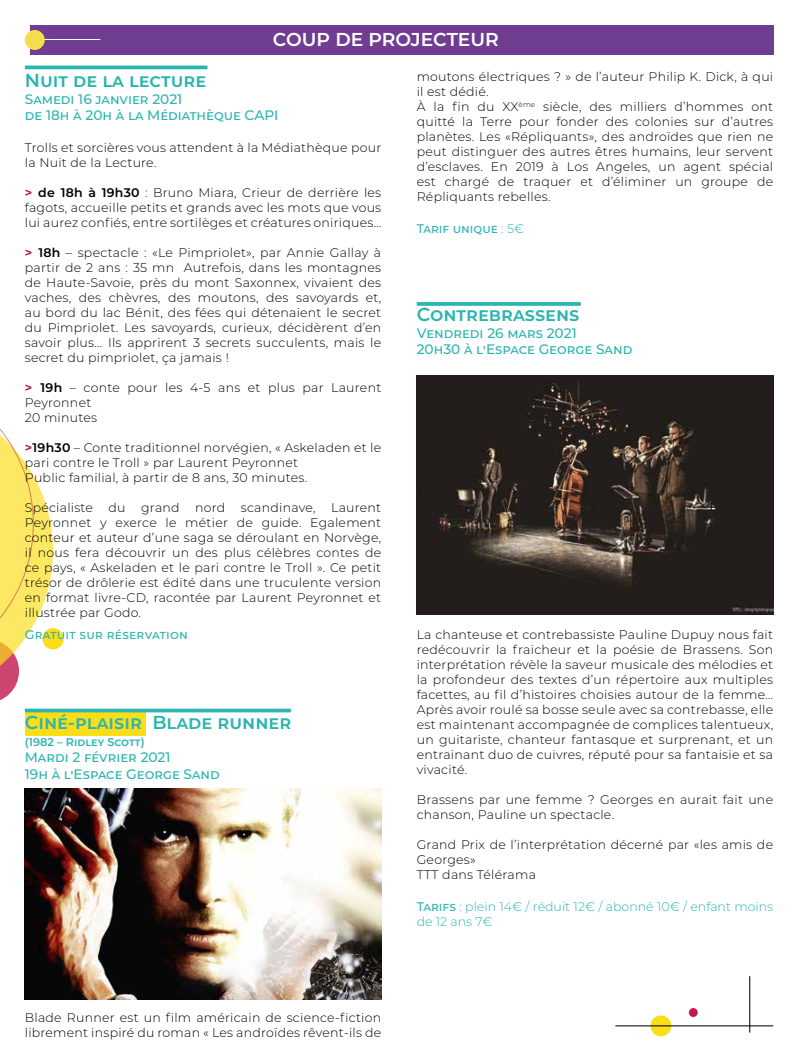
<style>
.page{position:relative;width:798px;height:1063px;background:#fff}
.page>*{position:absolute;margin:0;border:0;box-sizing:border-box;transform-origin:0 0}
.t1{font:600 18.75px "Montserrat";color:#2cb5b0}
.t2{font:600 18.62px "Montserrat";color:#fff}
.t3{font:500 13.75px/16.5px "Montserrat";color:#2cb5b0}
.t4{font:300 12.5px/15px "Montserrat";letter-spacing:.02em;color:#000}
.t5{font:300 12.5px/15px "Montserrat";color:#2cb5b0}
.t6{font:500 12.5px "Montserrat";letter-spacing:.02em;color:#2cb5b0}
.t7{font:500 12.5px "Montserrat";color:#2cb5b0}
.t8{font:600 11.25px "Montserrat";color:#2cb5b0}
.s1{font-weight:700;color:#c2184c}
.s2{font-weight:600}
.s3{font-weight:300}
.s4{font-weight:500}
</style>
<div class="page">
<div style="left:25px;top:712px;width:121px;height:23px;background:#fbde18"></div>
<svg style="left:0;top:428px;width:53px;height:272px"></svg>
<div style="left:42px;top:628px;width:22px;height:21px;background:#fbde18;border-radius:50%"></div>
<div style="left:30px;top:26px;width:742px;height:29px;background:#6f3e91"></div>
<hr style="left:32px;top:39px;width:68px;height:1px;background:#fff">
<div style="left:25px;top:30px;width:20px;height:20px;background:#f5de4e;border-radius:50%"></div>
<img style="left:25px;top:788px;width:356px;height:212px">
<img style="left:416px;top:376px;width:356px;height:239px">
<hr style="left:25px;top:66px;width:182px;height:3px;background:#2cb5b0">
<hr style="left:25px;top:709px;width:266px;height:3px;background:#2cb5b0">
<svg style="left:416px;top:302px;width:164px;height:4px"></svg>
<div style="left:650px;top:1016px;width:21px;height:20px;background:#fbde18;border-radius:50%"></div>
<hr style="left:615px;top:1025px;width:157px;height:1px;background:#000">
<hr style="left:749px;top:976px;width:1px;height:57px;background:#000">
<div style="left:688px;top:1008px;width:9px;height:9px;background:#c2184c;border-radius:50%"></div>
<h2 class="t2" style="left:273px;top:27px;width:227px">COUP DE PROJECTEUR</h2>
<h1 class="t1" style="left:25px;top:67px;width:183px">Nuit de la lecture</h1>
<p class="t3" style="left:25px;top:90px;width:255px">Samedi 16 janvier 2021<br>de 18h à 20h à la Médiathèque CAPI</p>
<p class="t4" style="left:25px;top:139px;width:358px">Trolls et sorcières vous attendent à la Médiathèque pour la Nuit de la Lecture.</p>
<p class="t4" style="left:25px;top:184px;width:358px;text-align:justify"><span class="s1">&gt;</span> <span class="s2">de 18h à 19h30</span> : Bruno Miara, Crieur de derrière les fagots, accueille petits et grands avec les mots que vous lui aurez confiés, entre sortilèges et créatures oniriques…</p>
<p class="t4" style="left:25px;top:244px;width:358px;text-align:justify"><span class="s1">&gt;</span> <span class="s2">18h</span> – spectacle : «Le Pimpriolet», par Annie Gallay à partir de 2 ans : 35 mn Autrefois, dans les montagnes de Haute-Savoie, près du mont Saxonnex, vivaient des vaches, des chèvres, des moutons, des savoyards et, au bord du lac Bénit, des fées qui détenaient le secret du Pimpriolet. Les savoyards, curieux, décidèrent d’en savoir plus... Ils apprirent 3 secrets succulents, mais le secret du pimpriolet, ça jamais !</p>
<p class="t4" style="left:25px;top:379px;width:358px"><span class="s1">&gt;</span> <span class="s2">19h</span> – conte pour les 4-5 ans et plus par Laurent<br>Peyronnet<br>20 minutes</p>
<p class="t4" style="left:25px;top:439px;width:358px"><span class="s1">&gt;</span><span class="s2">19h30</span> – Conte traditionnel norvégien, « Askeladen et le pari contre le Troll » par Laurent Peyronnet<br>Public familial, à partir de 8 ans, 30 minutes.</p>
<p class="t4" style="left:25px;top:499px;width:358px;text-align:justify">Spécialiste du grand nord scandinave, Laurent Peyronnet y exerce le métier de guide. Egalement conteur et auteur d’une saga se déroulant en Norvège, il nous fera découvrir un des plus célèbres contes de ce pays, « Askeladen et le pari contre le Troll ». Ce petit trésor de drôlerie est édité dans une truculente version en format livre-CD, racontée par Laurent Peyronnet et illustrée par Godo.</p>
<p class="t6" style="left:25px;top:626px;width:164px">Gratuit sur réservation</p>
<h1 class="t1" style="left:25px;top:709px;width:268px">Ciné-plaisir Blade runner</h1>
<p class="t8" style="left:25px;top:734px;width:121px">(1982 – Ridley Scott)</p>
<p class="t3" style="left:25px;top:749px;width:196px">Mardi 2 février 2021<br>19h à l’Espace George Sand</p>
<p class="t4" style="left:25px;top:1009px;width:358px">Blade Runner est un film américain de science-fiction librement inspiré du roman « Les androïdes rêvent-ils de</p>
<p class="t4" style="left:416px;top:69px;width:358px">moutons électriques ? » de l’auteur Philip K. Dick, à qui il est dédié.<br>À la fin du XX<sup>ème</sup> siècle, des milliers d’hommes ont quitté la Terre pour fonder des colonies sur d’autres planètes. Les «Répliquants», des androïdes que rien ne peut distinguer des autres êtres humains, leur servent d’esclaves. En 2019 à Los Angeles, un agent spécial est chargé de traquer et d’éliminer un groupe de Répliquants rebelles.</p>
<p class="t7" style="left:416px;top:220px;width:109px">Tarif unique <span class="s3">: 5€</span></p>
<h1 class="t1" style="left:416px;top:301px;width:164px">Contrebrassens</h1>
<p class="t3" style="left:416px;top:324px;width:217px">Vendredi 26 mars 2021<br>20h30 à l’Espace George Sand</p>
<p class="t4" style="left:416px;top:627px;width:358px;text-align:justify">La chanteuse et contrebassiste Pauline Dupuy nous fait redécouvrir la fraicheur et la poésie de Brassens. Son interprétation révèle la saveur musicale des mélodies et la profondeur des textes d’un répertoire aux multiples facettes, au fil d’histoires choisies autour de la femme… Après avoir roulé sa bosse seule avec sa contrebasse, elle est maintenant accompagnée de complices talentueux, un guitariste, chanteur fantasque et surprenant, et un entrainant duo de cuivres, réputé pour sa fantaisie et sa vivacité.</p>
<p class="t4" style="left:416px;top:792px;width:358px">Brassens par une femme ? Georges en aurait fait une chanson, Pauline un spectacle.</p>
<p class="t4" style="left:416px;top:837px;width:358px">Grand Prix de l’interprétation décerné par «les amis de<br>Georges»<br>TTT dans Télérama</p>
<p class="t5" style="left:416px;top:898px;width:358px"><span class="s4">Tarifs</span> : plein 14€ / réduit 12€ / abonné 10€ / enfant moins de 12 ans 7€</p>
</div>
